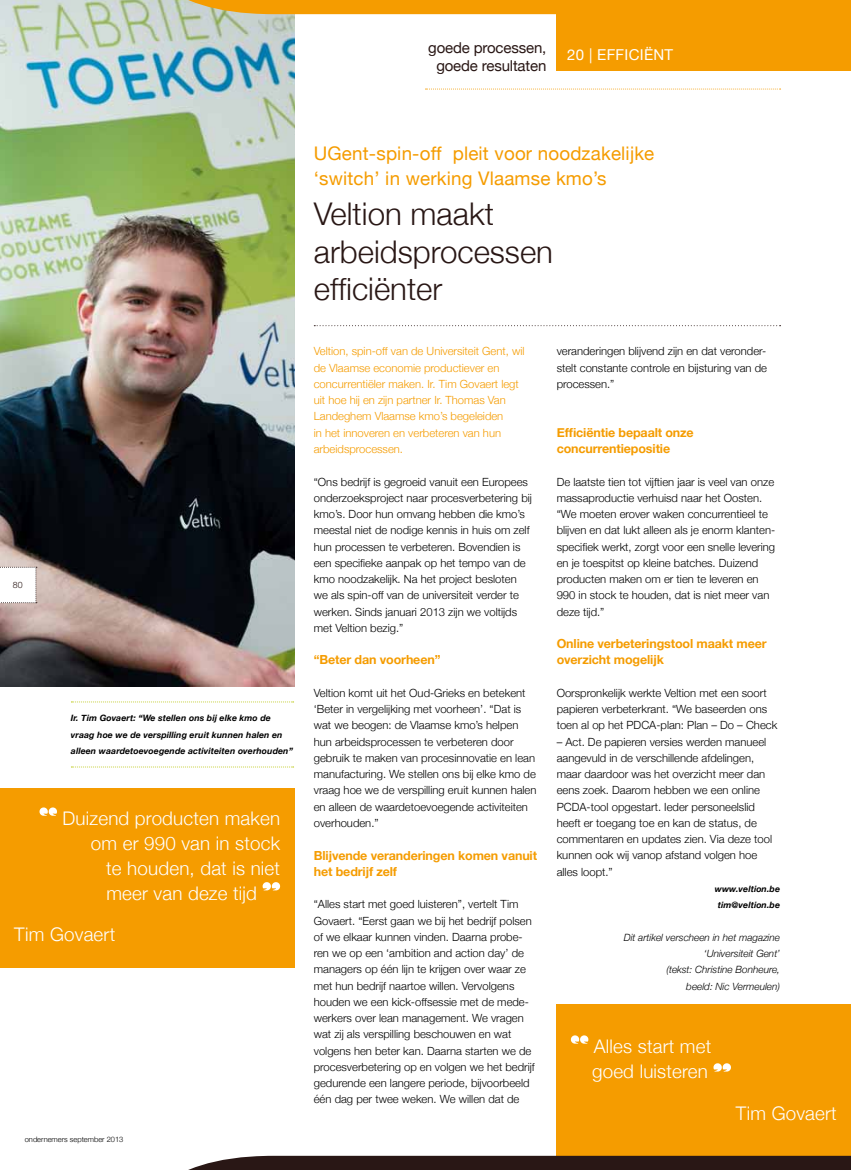
<style>
.page{position:relative;width:851px;height:1170px;background:#fff}
.page>*{position:absolute;margin:0;border:0;box-sizing:border-box;transform-origin:0 0}
.t1{font:300 31.25px/37.5px "Helvetica Neue";color:#291715}
.t2{font:300 18.75px/25px "Helvetica Neue";letter-spacing:.01em;color:#fff}
.t3{font:18.75px/25px "Helvetica Neue";letter-spacing:.01em;color:#f59c00}
.t4{font:15px/18px "Helvetica Neue";letter-spacing:-.01em;color:#291715;text-align:center}
.t5{font:15px "Helvetica Neue";letter-spacing:.02em;color:#fff}
.t6{font:700 12.5px/16.2px "Helvetica Neue";letter-spacing:-.01em;color:#f59c00}
.t7{font:300 11.25px/16.2px "Helvetica Neue";color:#000}
.t8{font:300 11.25px/16.2px "Helvetica Neue";color:#f59c00}
.t9{font:italic 300 10px/16.2px "Helvetica Neue";color:#000;text-align:right}
.t10{font:italic 700 8.75px/16.2px "Helvetica Neue";letter-spacing:.01em;color:#000;text-align:center}
.t11{font:300 8.75px "Helvetica Neue LT Std";color:#291715}
.t12{font:300 7.5px "Helvetica Neue";color:#000}
</style>
<div class="page">
<div style="left:556px;top:1003px;width:294px;height:156px;background:#f59c00"></div>
<svg style="left:570px;top:1035px;width:18px;height:8px"></svg>
<svg style="left:713px;top:1063px;width:17px;height:8px"></svg>
<div style="left:0;top:788px;width:294px;height:179px;background:#f59c00"></div>
<svg style="left:39px;top:807px;width:18px;height:8px"></svg>
<svg style="left:262px;top:882px;width:18px;height:8px"></svg>
<div style="left:556px;top:0;width:294px;height:71px;background:#f59c00"></div>
<svg style="left:425px;top:89px;width:355px;height:1px"></svg>
<img style="left:0;top:0;width:294px;height:686px">
<svg style="left:314px;top:325px;width:466px;height:1px"></svg>
<svg style="left:71px;top:701px;width:222px;height:1px"></svg>
<svg style="left:71px;top:766px;width:222px;height:1px"></svg>
<svg style="left:165px;top:0;width:391px;height:14px;background:#eea218"></svg>
<svg style="left:191px;top:1155px;width:659px;height:14px;background:#3c2a24"></svg>
<svg style="left:0;top:566px;width:37px;height:37px"></svg>
<h3 class="t4" style="left:428px;top:39px;width:120px">goede processen, goede resultaten</h3>
<h3 class="t5" style="left:567px;top:44px;width:39px">20 | Effi</h3>
<h3 class="t5" style="left:628px;top:44px;width:46px">ci ënt</h3>
<p class="t11" style="left:13px;top:579px;width:11px">80</p>
<p class="t10" style="left:71px;top:710px;width:223px;text-align:left">Ir. Tim Govaert: “We stellen ons bij elke kmo de vraag hoe we de verspilling eruit kunnen halen en alleen waardetoevoegende activiteiten overhouden”</p>
<h2 class="t2" style="left:63px;top:804px;width:219px">Duizend producten maken</h2>
<h2 class="t2" style="left:91px;top:829px;width:191px">om er 990 van in stock</h2>
<h2 class="t2" style="left:106px;top:854px;width:175px">te houden, dat is niet</h2>
<h2 class="t2" style="left:106px;top:879px;width:152px">meer van deze tijd</h2>
<h2 class="t2" style="left:14px;top:920px;width:102px">Tim Govaert</h2>
<p class="t12" style="left:25px;top:1132px;width:100px">ondernemers september 2013</p>
<h2 class="t3" style="left:314px;top:142px;width:342px">UGent-spin-off pleit voor noodzakelijke ‘switch’ in werking Vlaamse kmo’s</h2>
<h1 class="t1" style="left:314px;top:194px;width:241px">Veltion maakt arbeidsprocessen efficiënter</h1>
<p class="t8" style="left:314px;top:342px;width:212px">Veltion, spin-off van de Universiteit Gent, wil de Vlaamse economie productiever en concurrentiëler maken. Ir. Tim Govaert legt uit hoe hij en zijn partner Ir. Thomas Van Landeghem Vlaamse kmo’s begeleiden<br>in het innoveren en verbeteren van hun arbeidsprocessen.</p>
<p class="t7" style="left:314px;top:472px;width:220px">“Ons bedrijf is gegroeid vanuit een Europees onderzoeksproject naar procesverbetering bij kmo’s. Door hun omvang hebben die kmo’s meestal niet de nodige kennis in huis om zelf hun processen te verbeteren. Bovendien is een specifieke aanpak op het tempo van de kmo noodzakelijk. Na het project besloten we als spin-off van de universiteit verder te werken. Sinds januari 2013 zijn we voltijds met Veltion bezig.”</p>
<p class="t6" style="left:314px;top:652px;width:128px">“Beter dan voorheen”</p>
<p class="t7" style="left:314px;top:684px;width:224px">Veltion komt uit het Oud-Grieks en betekent ‘Beter in vergelijking met voorheen’. “Dat is wat we beogen: de Vlaamse kmo’s helpen hun arbeidsprocessen te verbeteren door gebruik te maken van procesinnovatie en lean manufacturing. We stellen ons bij elke kmo de vraag hoe we de verspilling eruit kunnen halen en alleen de waardetoevoegende activiteiten overhouden.”</p>
<p class="t6" style="left:314px;top:847px;width:225px">Blijvende veranderingen komen vanuit het bedrijf zelf</p>
<p class="t7" style="left:314px;top:895px;width:222px">“Alles start met goed luisteren”, vertelt Tim Govaert. “Eerst gaan we bij het bedrijf polsen of we elkaar kunnen vinden. Daarna probe&shy;ren we op een ‘ambition and action day’ de managers op één lijn te krijgen over waar ze met hun bedrijf naartoe willen. Vervolgens houden we een kick-offsessie met de mede&shy;werkers over lean management. We vragen wat zij als verspilling beschouwen en wat volgens hen beter kan. Daarna starten we de procesverbetering op en volgen we het bedrijf gedurende een langere periode, bijvoorbeeld één dag per twee weken. We willen dat de</p>
<p class="t7" style="left:556px;top:342px;width:212px;text-align:justify">veranderingen blijvend zijn en dat veronder&shy;stelt constante controle en bijsturing van de processen.”</p>
<p class="t6" style="left:556px;top:424px;width:139px">Efficiëntie bepaalt onze concurrentiepositie</p>
<p class="t7" style="left:556px;top:472px;width:220px">De laatste tien tot vijftien jaar is veel van onze massaproductie verhuisd naar het Oosten. “We moeten erover waken concurrentieel te blijven en dat lukt alleen als je enorm klanten&shy;specifiek werkt, zorgt voor een snelle levering en je toespitst op kleine batches. Duizend producten maken om er tien te leveren en 990 in stock te houden, dat is niet meer van deze tijd.”</p>
<p class="t6" style="left:556px;top:635px;width:211px">Online verbeteringstool maakt meer overzicht mogelijk</p>
<p class="t7" style="left:556px;top:684px;width:222px">Oorspronkelijk werkte Veltion met een soort papieren verbeterkrant. “We baseerden ons toen al op het PDCA-plan: Plan – Do – Check</p>
<p class="t7" style="left:556px;top:732px;width:217px">– Act. De papieren versies werden manueel aangevuld in de verschillende afdelingen, maar daardoor was het overzicht meer dan eens zoek. Daarom hebben we een online PCDA-tool opgestart. Ieder personeelslid heeft er toegang toe en kan de status, de commentaren en updates zien. Via deze tool kunnen ook wij vanop afstand volgen hoe alles loopt.”</p>
<p class="t10" style="left:714px;top:880px;width:67px">www.veltion.be tim@veltion.be</p>
<p class="t9" style="left:623px;top:928px;width:158px">Dit artikel verscheen in het magazine ‘Universiteit Gent’<br>(tekst: Christine Bonheure,<br>beeld: Nic Vermeulen)</p>
<h2 class="t2" style="left:592px;top:1032px;width:121px">Alles start met goed luisteren</h2>
<h2 class="t2" style="left:735px;top:1099px;width:102px">Tim Govaert</h2>
</div>
